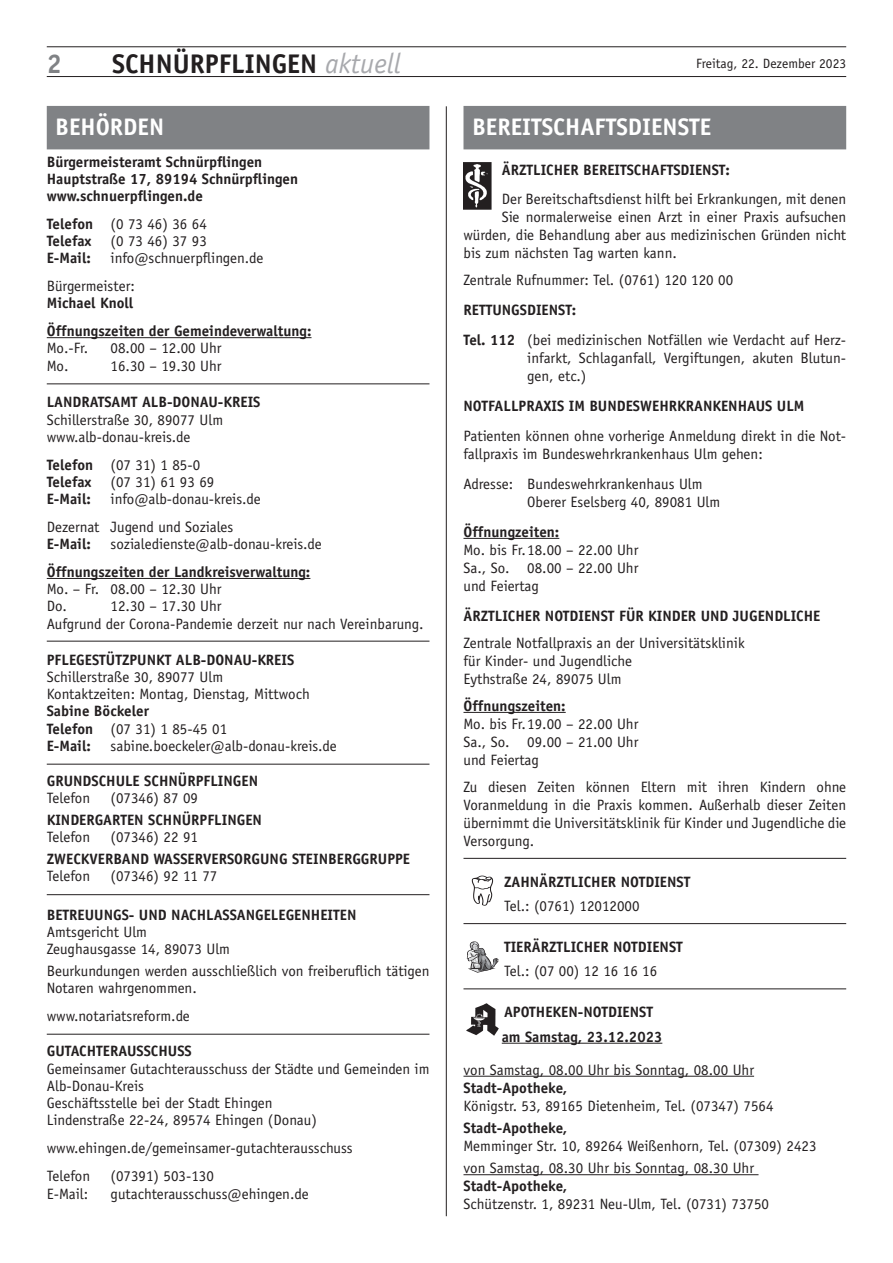
<style>
.page{position:relative;width:893px;height:1263px;background:#fff}
.page>*{position:absolute;margin:0;border:0;box-sizing:border-box;transform-origin:0 0}
.t1{font:700 27px "Officina Sans";color:#231f20}
.t2{font:700 27px "Officina Sans";color:#808285}
.t3{font:700 24px "Officina Sans";color:#fff}
.t4{font:15px/18px "Officina Sans";color:#231f20}
.t5{font:700 15px/17.2px "Officina Sans";color:#231f20}
.t6{font:13.5px "Officina Sans";color:#231f20}
.s1{font-weight:400;font-style:italic;font-size:28.35px;color:#a8a9ad}
.s2{font-weight:400}
.s3{font-weight:700}
</style>
<div class="page">
<hr style="left:47px;top:76px;width:799px;height:1px;background:#231f20">
<hr style="left:47px;top:47px;width:799px;height:1px;background:#231f20">
<hr style="left:446px;top:106px;width:1px;height:1110px;background:#231f20">
<hr style="left:47px;top:337px;width:265px;height:1px;background:#231f20">
<hr style="left:47px;top:384px;width:382px;height:1px;background:#231f20">
<hr style="left:47px;top:578px;width:263px;height:1px;background:#231f20">
<hr style="left:47px;top:641px;width:382px;height:1px;background:#231f20">
<hr style="left:47px;top:764px;width:382px;height:1px;background:#231f20">
<hr style="left:47px;top:894px;width:382px;height:1px;background:#231f20">
<hr style="left:47px;top:1034px;width:382px;height:1px;background:#231f20">
<div style="left:47px;top:106px;width:382px;height:43px;background:#808285"></div>
<hr style="left:463px;top:538px;width:96px;height:1px;background:#231f20">
<hr style="left:463px;top:712px;width:103px;height:1px;background:#231f20">
<hr style="left:463px;top:858px;width:383px;height:1px;background:#231f20">
<hr style="left:463px;top:923px;width:383px;height:1px;background:#231f20">
<hr style="left:463px;top:988px;width:383px;height:1px;background:#231f20">
<hr style="left:502px;top:1043px;width:160px;height:1px;background:#231f20">
<hr style="left:463px;top:1076px;width:291px;height:1px;background:#231f20">
<hr style="left:463px;top:1174px;width:295px;height:1px;background:#231f20">
<div style="left:463px;top:106px;width:383px;height:43px;background:#808285"></div>
<img style="left:463px;top:162px;width:29px;height:48px">
<img style="left:472px;top:876px;width:22px;height:29px">
<svg style="left:467px;top:941px;width:32px;height:32px"></svg>
<img style="left:466px;top:1004px;width:32px;height:31px">
<h1 class="t2" style="left:47px;top:47px;width:17px">2</h1>
<h1 class="t1" style="left:112px;top:47px;width:290px">SCHNÜRPFLINGEN <span class="s1">aktuell</span></h1>
<p class="t6" style="left:696px;top:55px;width:152px">Freitag, 22. Dezember 2023</p>
<h2 class="t3" style="left:55px;top:112px;width:110px">BEHÖRDEN</h2>
<p class="t5" style="left:47px;top:153px;width:253px">Bürgermeisteramt Schnürpflingen<br>Hauptstraße 17, 89194 Schnürpflingen www.schnuerpflingen.de</p>
<p class="t5" style="left:47px;top:215px;width:162px">Telefon <span class="s2">(0 73 46) 36 64<br></span>Telefax</p>
<h2 class="t3" style="left:472px;top:112px;width:241px">BEREITSCHAFTSDIENSTE</h2>
<p class="t5" style="left:502px;top:161px;width:230px">ÄRZTLICHER BEREITSCHAFTSDIENST:</p>
<p class="t4" style="left:502px;top:190px;width:346px">Der Bereitschaftsdienst hilft bei Erkrankungen, mit denen</p>
<p class="t4" style="left:502px;top:208px;width:346px">Sie normalerweise einen Arzt in einer Praxis aufsuchen</p>
<p class="t4" style="left:463px;top:226px;width:384px">würden, die Behandlung aber aus medizinischen Gründen nicht</p>
<p class="t4" style="left:463px;top:244px;width:215px">bis zum nächsten Tag warten kann.</p>
<p class="t4" style="left:463px;top:271px;width:271px">Zentrale Rufnummer: Tel. (0761) 120 120 00</p>
<p class="t4" style="left:463px;top:295px;width:384px;line-height:30px"><span class="s3">RETTUNGSDIENST:<br>Tel. 112</span> (bei medizinischen Notfällen wie Verdacht auf Herz-</p>
<p class="t4" style="left:527px;top:349px;width:320px">infarkt, Schlaganfall, Vergiftungen, akuten Blutun&shy;gen, etc.)</p>
<p class="t5" style="left:463px;top:397px;width:342px">NOTFALLPRAXIS IM BUNDESWEHRKRANKENHAUS ULM</p>
<p class="t4" style="left:463px;top:427px;width:384px">Patienten können ohne vorherige Anmeldung direkt in die Not&shy;fallpraxis im Bundeswehrkrankenhaus Ulm gehen:</p>
<p class="t4" style="left:527px;top:475px;width:195px;text-indent:-64px">Adresse: Bundeswehrkrankenhaus Ulm<br>Oberer Eselsberg 40, 89081 Ulm</p>
<p class="t5" style="left:463px;top:523px;width:97px">Öffnungzeiten:</p>
<p class="t4" style="left:463px;top:541px;width:176px;text-align:justify">Mo. bis Fr.18.00 – 22.00 Uhr Sa., So. 08.00 – 22.00 Uhr und Feiertag</p>
<p class="t5" style="left:463px;top:607px;width:358px">ÄRZTLICHER NOTDIENST FÜR KINDER UND JUGENDLICHE</p>
<p class="t4" style="left:463px;top:634px;width:283px">Zentrale Notfallpraxis an der Universitätsklinik für Kinder- und Jugendliche<br>Eythstraße 24, 89075 Ulm</p>
<p class="t5" style="left:463px;top:697px;width:104px">Öffnungszeiten:</p>
<p class="t4" style="left:463px;top:715px;width:176px;text-align:justify">Mo. bis Fr.19.00 – 22.00 Uhr Sa., So. 09.00 – 21.00 Uhr und Feiertag</p>
<p class="t4" style="left:463px;top:778px;width:384px;text-align:justify">Zu diesen Zeiten können Eltern mit ihren Kindern ohne Voranmeldung in die Praxis kommen. Außerhalb dieser Zeiten übernimmt die Universitätsklinik für Kinder und Jugendliche die Versorgung.</p>
<p class="t5" style="left:504px;top:873px;width:188px">ZAHNÄRZTLICHER NOTDIENST</p>
<p class="t4" style="left:504px;top:897px;width:137px">Tel.: (0761) 12012000</p>
<p class="t5" style="left:504px;top:938px;width:180px">TIERÄRZTLICHER NOTDIENST</p>
<p class="t4" style="left:504px;top:962px;width:155px">Tel.: (07 00) 12 16 16 16</p>
<p class="t5" style="left:502px;top:1000px;width:162px;line-height:24.3px">APOTHEKEN-NOTDIENST am Samstag, 23.12.2023</p>
<p class="t4" style="left:463px;top:1061px;width:292px">von Samstag, 08.00 Uhr bis Sonntag, 08.00 Uhr</p>
<p class="t5" style="left:463px;top:1079px;width:105px">Stadt-Apotheke,</p>
<p class="t4" style="left:463px;top:1097px;width:312px">Königstr. 53, 89165 Dietenheim, Tel. (07347) 7564</p>
<p class="t5" style="left:463px;top:1119px;width:105px">Stadt-Apotheke,</p>
<p class="t4" style="left:463px;top:1135px;width:355px;line-height:22.2px">Memminger Str. 10, 89264 Weißenhorn, Tel. (07309) 2423 von Samstag, 08.30 Uhr bis Sonntag, 08.30 Uhr</p>
<p class="t5" style="left:463px;top:1177px;width:105px">Stadt-Apotheke,</p>
<p class="t4" style="left:463px;top:1195px;width:307px">Schützenstr. 1, 89231 Neu-Ulm, Tel. (0731) 73750</p>
<p class="t4" style="left:111px;top:232px;width:98px">(0 73 46) 37 93</p>
<p class="t4" style="left:47px;top:244px;width:218px;line-height:27.8px;text-indent:64px">info@schnuerpflingen.de<br>Bürgermeister:</p>
<p class="t5" style="left:47px;top:289px;width:266px;line-height:27.8px">Michael Knoll<br>Öffnungszeiten der Gemeindeverwaltung:</p>
<p class="t4" style="left:47px;top:339px;width:43px">Mo.-Fr.</p>
<p class="t4" style="left:111px;top:339px;width:113px">08.00 – 12.00 Uhr</p>
<p class="t4" style="left:47px;top:357px;width:23px">Mo.</p>
<p class="t4" style="left:111px;top:357px;width:113px">16.30 – 19.30 Uhr</p>
<p class="t5" style="left:47px;top:393px;width:215px">LANDRATSAMT ALB-DONAU-KREIS</p>
<p class="t4" style="left:47px;top:411px;width:178px;line-height:17.2px">Schillerstraße 30, 89077 Ulm www.alb-donau-kreis.de</p>
<p class="t5" style="left:47px;top:456px;width:155px">Telefon <span class="s2">(07 31) 1 85-0<br></span>Telefax</p>
<p class="t5" style="left:47px;top:249px;width:46px">E-Mail:</p>
<p class="t4" style="left:111px;top:473px;width:105px">(07 31) 61 93 69</p>
<p class="t4" style="left:47px;top:485px;width:215px;line-height:27.8px;text-indent:64px">info@alb-donau-kreis.de<br>Dezernat Jugend und Soziales</p>
<p class="t5" style="left:47px;top:535px;width:46px">E-Mail:</p>
<p class="t4" style="left:111px;top:535px;width:213px">sozialedienste@alb-donau-kreis.de</p>
<p class="t5" style="left:47px;top:563px;width:265px">Öffnungszeiten der Landkreisverwaltung:</p>
<p class="t4" style="left:47px;top:580px;width:176px;line-height:17.2px">Mo. – Fr. 08.00 – 12.30 Uhr<br>Do.</p>
<p class="t5" style="left:47px;top:490px;width:46px">E-Mail:</p>
<p class="t4" style="left:47px;top:598px;width:378px;line-height:17.2px;text-indent:64px">12.30 – 17.30 Uhr<br>Aufgrund der Corona-Pandemie derzeit nur nach Vereinbarung.</p>
<p class="t5" style="left:47px;top:651px;width:249px">PFLEGESTÜTZPUNKT ALB-DONAU-KREIS</p>
<p class="t4" style="left:47px;top:668px;width:265px;line-height:17.2px">Schillerstraße 30, 89077 Ulm<br>Kontaktzeiten: Montag, Dienstag, Mittwoch</p>
<p class="t5" style="left:47px;top:702px;width:182px">Sabine Böckeler<br>Telefon <span class="s2">(07 31) 1 85-45 01<br></span>E-Mail:</p>
<p class="t4" style="left:111px;top:737px;width:228px">sabine.boeckeler@alb-donau-kreis.de</p>
<p class="t5" style="left:47px;top:772px;width:213px">GRUNDSCHULE SCHNÜRPFLINGEN</p>
<p class="t4" style="left:47px;top:789px;width:45px">Telefon</p>
<p class="t4" style="left:111px;top:789px;width:89px">(07346) 87 09</p>
<p class="t5" style="left:47px;top:811px;width:217px">KINDERGARTEN SCHNÜRPFLINGEN</p>
<p class="t4" style="left:47px;top:828px;width:45px">Telefon</p>
<p class="t4" style="left:111px;top:828px;width:89px">(07346) 22 91</p>
<p class="t5" style="left:47px;top:850px;width:365px">ZWECKVERBAND WASSERVERSORGUNG STEINBERGGRUPPE</p>
<p class="t4" style="left:47px;top:867px;width:45px">Telefon</p>
<p class="t4" style="left:111px;top:867px;width:108px">(07346) 92 11 77</p>
<p class="t5" style="left:47px;top:906px;width:311px">BETREUUNGS- UND NACHLASSANGELEGENHEITEN</p>
<p class="t4" style="left:47px;top:923px;width:185px;line-height:17.2px">Amtsgericht Ulm<br>Zeughausgasse 14, 89073 Ulm</p>
<p class="t4" style="left:47px;top:962px;width:384px;line-height:17.2px">Beurkundungen werden ausschließlich von freiberuflich tätigen<br>Notaren wahrgenommen.</p>
<p class="t4" style="left:47px;top:1007px;width:145px">www.notariatsreform.de</p>
<p class="t5" style="left:47px;top:1042px;width:147px">GUTACHTERAUSSCHUSS</p>
<p class="t4" style="left:47px;top:1060px;width:384px;line-height:17.2px">Gemeinsamer Gutachterausschuss der Städte und Gemeinden im Alb-Donau-Kreis<br>Geschäftsstelle bei der Stadt Ehingen<br>Lindenstraße 22-24, 89574 Ehingen (Donau)</p>
<p class="t4" style="left:47px;top:1134px;width:307px;line-height:27.8px">www.ehingen.de/gemeinsamer-gutachterausschuss<br>Telefon</p>
<p class="t4" style="left:111px;top:1167px;width:105px">(07391) 503-130</p>
<p class="t4" style="left:47px;top:1185px;width:43px">E-Mail:</p>
<p class="t4" style="left:111px;top:1185px;width:200px">gutachterausschuss@ehingen.de</p>
</div>
